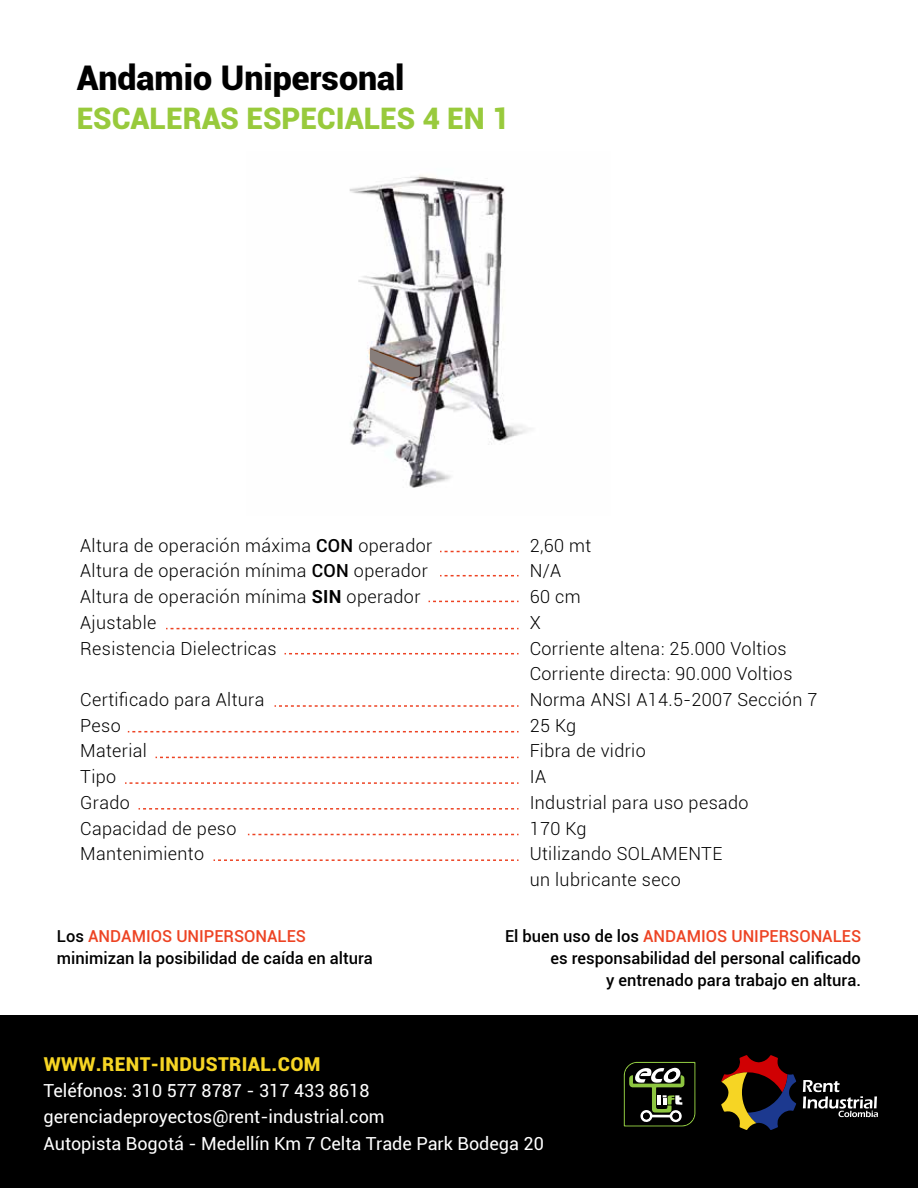
<style>
.page{position:relative;width:918px;height:1188px;background:#fff}
.page>*{position:absolute;margin:0;border:0;box-sizing:border-box;transform-origin:0 0}
.t1{font:900 34.05px "Roboto";color:#000}
.t2{font:900 29.7px "Roboto";color:#98ca3c}
.t3{font:900 19.2px "Roboto";letter-spacing:.02em;color:#f6d524}
.t4{font:300 18px/25.8px "Roboto";letter-spacing:.02em;color:#000}
.t5{font:18px/27px "Roboto";color:#fff}
.t6{font:500 16.5px/21.9px "Roboto";color:#000}
.s1{font-weight:500}
.s2{font-weight:700}
.s3{color:#ed4323}
</style>
<div class="page">
<div style="left:0;top:1016px;width:918px;height:172px;background:#000"></div>
<svg style="left:803px;top:1080px;width:75px;height:37px"></svg>
<svg style="left:721px;top:1055px;width:75px;height:75px"></svg>
<svg style="left:623px;top:1061px;width:73px;height:66px"></svg>
<svg style="left:440px;top:551px;width:79px;height:1px"></svg>
<svg style="left:440px;top:575px;width:79px;height:1px"></svg>
<svg style="left:429px;top:601px;width:90px;height:1px"></svg>
<svg style="left:166px;top:628px;width:353px;height:1px"></svg>
<svg style="left:285px;top:653px;width:234px;height:1px"></svg>
<svg style="left:275px;top:705px;width:244px;height:2px"></svg>
<svg style="left:128px;top:731px;width:391px;height:1px"></svg>
<svg style="left:156px;top:757px;width:363px;height:1px"></svg>
<svg style="left:125px;top:782px;width:394px;height:2px"></svg>
<svg style="left:139px;top:808px;width:380px;height:2px"></svg>
<svg style="left:248px;top:834px;width:271px;height:1px"></svg>
<svg style="left:214px;top:859px;width:305px;height:2px"></svg>
<img style="left:349px;top:175px;width:182px;height:313px">
<svg style="left:370px;top:349px;width:50px;height:28px"></svg>
<h1 class="t1" style="left:77px;top:54px;width:329px">Andamio Unipersonal</h1>
<h2 class="t2" style="left:77px;top:97px;width:434px">ESCALERAS ESPECIALES 4 EN 1</h2>
<p class="t4" style="left:80px;top:532px;width:354px">Altura de operación máxima <span class="s1">CON</span> operador<br>Altura de operación mínima <span class="s1">CON</span> operador<br>Altura de operación mínima <span class="s2">SIN</span> operador<br>Ajustable<br>Resistencia Dielectricas</p>
<p class="t4" style="left:80px;top:686px;width:186px">Certificado para Altura<br>Peso<br>Material<br>Tipo<br>Grado<br>Capacidad de peso<br>Mantenimiento</p>
<p class="t4" style="left:530px;top:532px;width:289px">2,60 mt<br>N/A<br>60 cm<br>X<br>Corriente altena: 25.000 Voltios<br>Corriente directa: 90.000 Voltios<br>Norma ANSI A14.5-2007 Sección 7<br>25 Kg<br>Fibra de vidrio<br>IA<br>Industrial para uso pesado<br>170 Kg<br>Utilizando SOLAMENTE<br>un lubricante seco</p>
<p class="t6" style="left:57px;top:925px;width:317px">Los <span class="s3">ANDAMIOS UNIPERSONALES </span>minimizan la posibilidad de caída en altura</p>
<p class="t6" style="left:505px;top:925px;width:358px;text-align:right">El buen uso de los <span class="s3">ANDAMIOS UNIPERSONALES </span>es responsabilidad del personal calificado<br>y entrenado para trabajo en altura.</p>
<p class="t3" style="left:44px;top:1050px;width:278px">WWW.RENT-INDUSTRIAL.COM</p>
<p class="t5" style="left:44px;top:1076px;width:502px">Teléfonos: 310 577 8787 - 317 433 8618 gerenciadeproyectos@rent-industrial.com<br>Autopista Bogotá - Medellín Km 7 Celta Trade Park Bodega 20</p>
</div>
